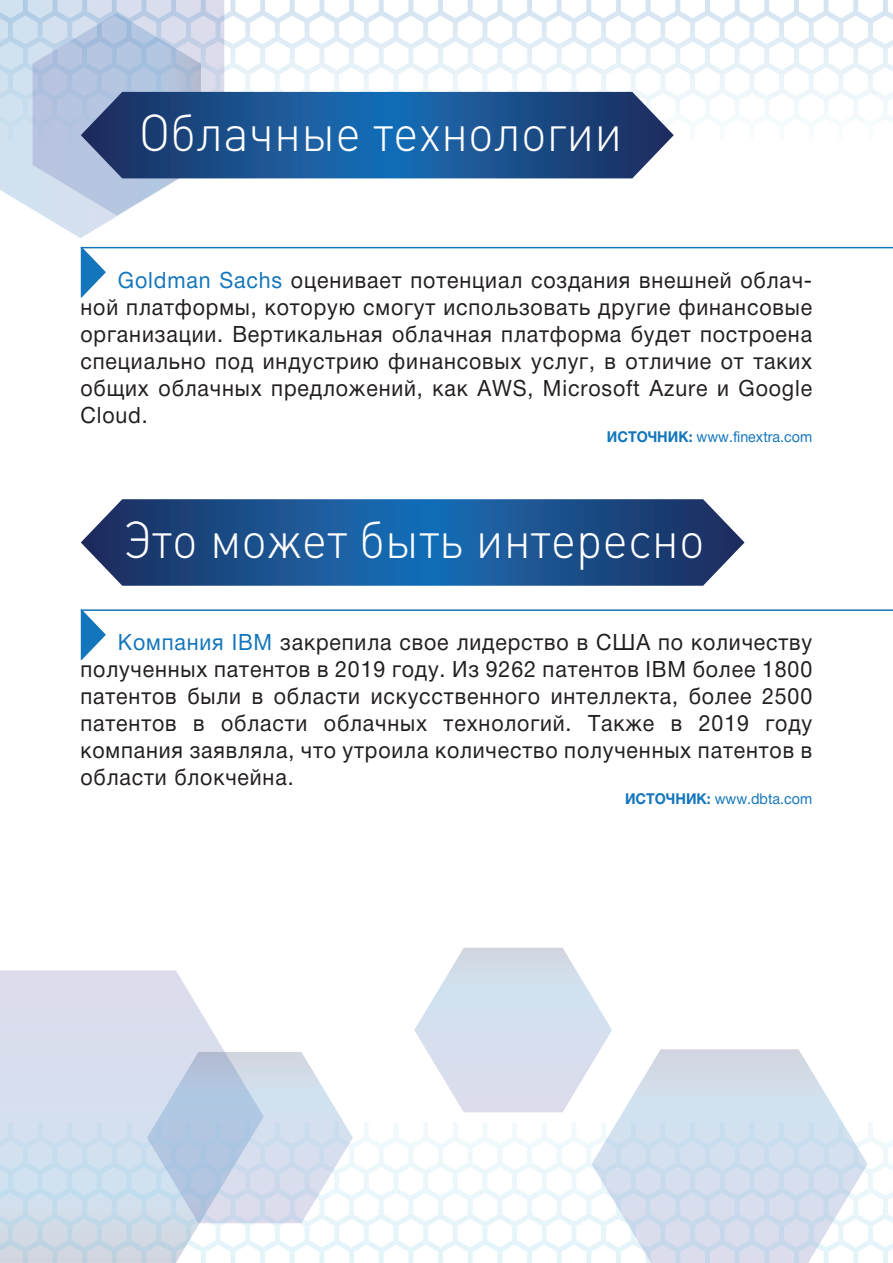
<style>
.page{position:relative;width:893px;height:1263px;background:#fff}
.page>*{position:absolute;margin:0;border:0;box-sizing:border-box;transform-origin:0 0}
.t1{font:51.15px "Plumb Light C";color:#fff;scale:.95 1}
.t2{font:22.5px/27px "Helvetica Neue Cyr";letter-spacing:.04em;color:#231f20;text-align:justify;scale:.95 1}
.t3{font:15px "Helvetica Neue Cyr";color:#1376bc;scale:.95 1}
.s1{color:#1376bc}
.s2{font-weight:700}
</style>
<div class="page">
<svg style="left:0;top:970px;width:225px;height:152px;background:#dbdfee"></svg>
<svg style="left:147px;top:1052px;width:197px;height:70px;background:#ccd9e9"></svg>
<svg style="left:617px;top:1049px;width:225px;height:73px"></svg>
<svg style="left:414px;top:948px;width:198px;height:164px"></svg>
<svg style="left:81px;top:499px;width:663px;height:87px;background:#295a93"></svg>
<svg style="left:0;top:1122px;width:892px;height:141px"></svg>
<hr style="left:81px;top:247px;width:812px;height:1px;background:#1376bc">
<svg style="left:81px;top:248px;width:25px;height:49px"></svg>
<hr style="left:81px;top:609px;width:812px;height:2px;background:#1376bc">
<svg style="left:81px;top:609px;width:25px;height:51px"></svg>
<svg style="left:0;top:141px;width:224px;height:97px"></svg>
<svg style="left:33px;top:141px;width:168px;height:75px"></svg>
<svg style="left:0;top:0;width:892px;height:141px"></svg>
<svg style="left:81px;top:92px;width:593px;height:86px;background:#275992"></svg>
<h1 class="t1" style="left:139px;top:103px;width:510px">Облачные технологии</h1>
<p class="t2" style="left:80px;top:266px;width:772px;text-indent:37px"><span class="s1">Goldman Sachs</span> оценивает потенциал создания внешней облач&shy;ной платформы, которую смогут использовать другие финансовые организации. Вертикальная облачная платформа будет построена специально под индустрию финансовых услуг, в отличие от таких общих облачных предложений, как AWS, Microsoft Azure и Google Cloud.</p>
<p class="t3" style="left:607px;top:428px;width:218px"><span class="s2">ИСТОЧНИК:</span> www.finextra.com</p>
<h1 class="t1" style="left:123px;top:510px;width:614px">Это может быть интересно</h1>
<p class="t2" style="left:80px;top:629px;width:772px;text-indent:37px"><span class="s1">Компания IBM</span> закрепила свое лидерство в США по количеству полученных патентов в 2019 году. Из 9262 патентов IBM более 1800 патентов были в области искусственного интеллекта, более 2500 патентов в области облачных технологий. Также в 2019 году компания заявляла, что утроила количество полученных патентов в области блокчейна.</p>
<p class="t3" style="left:625px;top:791px;width:198px"><span class="s2">ИСТОЧНИК:</span> www.dbta.com</p>
</div>
